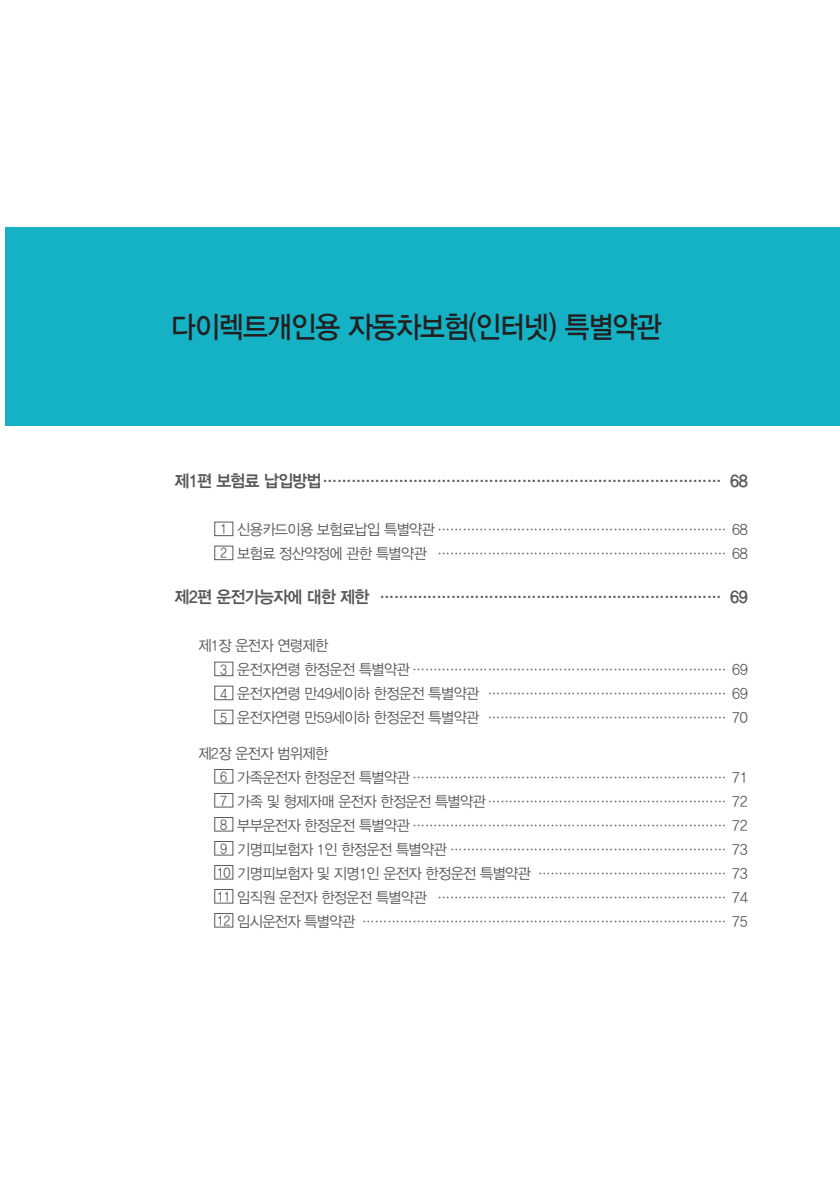
<style>
.page{position:relative;width:840px;height:1191px;background:#fff}
.page>*{position:absolute;margin:0;border:0;box-sizing:border-box;transform-origin:0 0}
.t1{font:30px "YDVYGO Std 33";letter-spacing:-.03em;color:#231f20;scale:.9 1}
.중제목{font:17px "YDVYGO Std 34";letter-spacing:-.04em;color:#57585a;scale:.95 1}
.목차_본문2{font:15px "YDVYGO Std 32";letter-spacing:-.04em;color:#57585a;scale:.95 1}
.목차_본문{font:15px "YDVYGO Std 32";letter-spacing:-.04em;color:#57585a;scale:.95 1}
.목차_본문-2{font:14px "YDVYGO Std 32";color:#57585a;scale:.9 1}
.s1{font-size:14px}
</style>
<div class="page">
<div style="left:6px;top:227px;width:833px;height:198px;background:#15b2c5"></div>
<div style="left:214px;top:521px;width:19px;height:15px;border:1px solid #57585a"></div>
<div style="left:214px;top:545px;width:19px;height:15px;border:1px solid #57585a"></div>
<div style="left:214px;top:661px;width:19px;height:15px;border:1px solid #57585a"></div>
<div style="left:214px;top:685px;width:19px;height:15px;border:1px solid #57585a"></div>
<div style="left:214px;top:709px;width:19px;height:15px;border:1px solid #57585a"></div>
<div style="left:214px;top:769px;width:19px;height:14px;border:1px solid #57585a"></div>
<div style="left:214px;top:793px;width:19px;height:14px;border:1px solid #57585a"></div>
<div style="left:214px;top:817px;width:19px;height:14px;border:1px solid #57585a"></div>
<div style="left:214px;top:841px;width:19px;height:14px;border:1px solid #57585a"></div>
<div style="left:214px;top:865px;width:19px;height:14px;border:1px solid #57585a"></div>
<div style="left:214px;top:889px;width:19px;height:14px;border:1px solid #57585a"></div>
<div style="left:214px;top:913px;width:19px;height:14px;border:1px solid #57585a"></div>
<p class="t1" style="left:171px;top:312px;width:546px">다이렉트개인용 자동차보험(인터넷) 특별약관</p>
<p class="중제목" style="left:174px;top:472px;width:604px">제1편 보험료 납입방법………………………………………………………………………… 68</p>
<p class="목차_본문-2" style="left:220px;top:522px;width:9px">1</p>
<p class="목차_본문2" style="left:237px;top:522px;width:538px">신용카드이용 보험료납입 특별약관 …………………………………………………………… 68</p>
<p class="목차_본문-2" style="left:220px;top:546px;width:9px">2</p>
<p class="목차_본문2" style="left:237px;top:546px;width:538px">보험료 정산약정에 관한 특별약관 …………………………………………………………… 68</p>
<p class="중제목" style="left:174px;top:588px;width:604px">제2편 운전가능자에 대한 제한 ……………………………………………………………… 69</p>
<p class="목차_본문" style="left:198px;top:638px;width:138px">제1장 운전자 연령제한</p>
<p class="목차_본문-2" style="left:220px;top:662px;width:9px">3</p>
<p class="목차_본문2" style="left:237px;top:662px;width:538px">운전자연령 한정운전 특별약관 ………………………………………………………………… 69</p>
<p class="목차_본문-2" style="left:220px;top:686px;width:9px">4</p>
<p class="목차_본문2" style="left:237px;top:686px;width:538px">운전자연령 만49세이하 한정운전 특별약관 ………………………………………………… 69</p>
<p class="목차_본문-2" style="left:220px;top:710px;width:9px">5</p>
<p class="목차_본문2" style="left:237px;top:710px;width:538px">운전자연령 만59세이하 한정운전 특별약관 ………………………………………………… 70</p>
<p class="목차_본문" style="left:198px;top:745px;width:138px">제2장 운전자 범위제한</p>
<p class="목차_본문-2" style="left:220px;top:769px;width:9px">6</p>
<p class="목차_본문2" style="left:237px;top:769px;width:538px">가족운전자 한정운전 특별약관 ………………………………………………………………… 71</p>
<p class="목차_본문-2" style="left:220px;top:793px;width:9px">7</p>
<p class="목차_본문2" style="left:237px;top:793px;width:538px">가족 및 형제자매 운전자 한정운전 특별약관………………………………………………… 72</p>
<p class="목차_본문-2" style="left:220px;top:817px;width:9px">8</p>
<p class="목차_본문2" style="left:237px;top:817px;width:538px">부부운전자 한정운전 특별약관 ………………………………………………………………… 72</p>
<p class="목차_본문-2" style="left:220px;top:841px;width:9px">9</p>
<p class="목차_본문2" style="left:237px;top:841px;width:538px">기명피보험자 1인 한정운전 특별약관 ………………………………………………………… 73</p>
<p class="목차_본문2" style="left:217px;top:865px;width:560px"><span class="s1">10</span> 기명피보험자 및 지명1인 운전자 한정운전 특별약관 ……………………………………… 73</p>
<p class="목차_본문2" style="left:217px;top:889px;width:560px"><span class="s1">11</span> 임직원 운전자 한정운전 특별약관 …………………………………………………………… 74</p>
<p class="목차_본문2" style="left:217px;top:913px;width:560px"><span class="s1">12</span> 임시운전자 특별약관 …………………………………………………………………………… 75</p>
</div>
